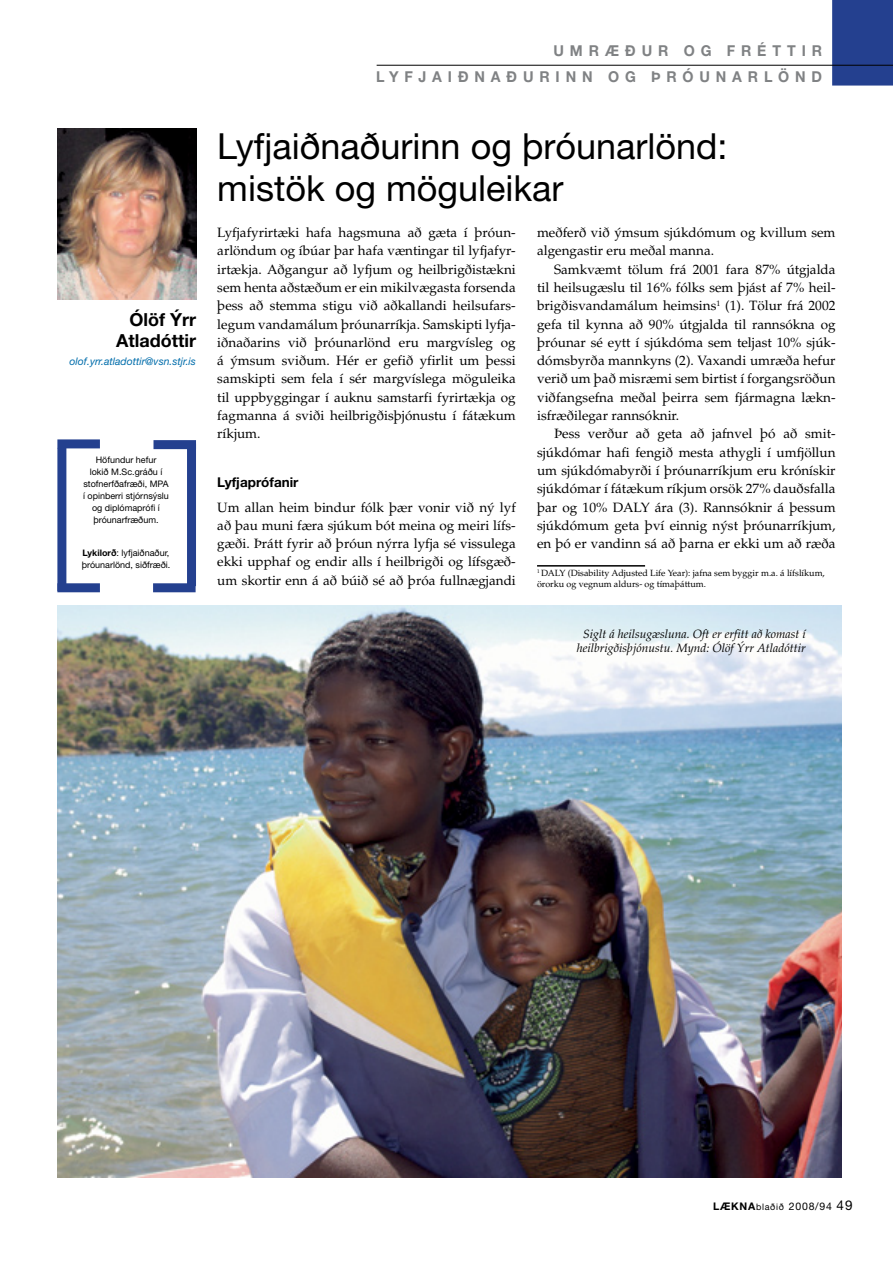
<style>
.page{position:relative;width:893px;height:1263px;background:#fff}
.page>*{position:absolute;margin:0;border:0;box-sizing:border-box;transform-origin:0 0}
.t1{font:36px/42px "Helvetica Neue";color:#000}
.t2{font:700 18px/21px "Helvetica Neue";color:#000;text-align:right}
.t3{font:700 15px/25.5px "Helvetica Neue";letter-spacing:.415em;color:#808284;text-align:right;scale:.95 1}
.t4{font:13.5px/18.3px "Palatino";color:#000;text-align:justify}
.t5{font:700 13.5px "Helvetica Neue";color:#000}
.t6{font:italic 12px/13.5px "Palatino";color:#000;text-align:center}
.t7{font:italic 10.5px "Helvetica Neue";color:#006dab}
.t8{font:10.5px "Helvetica Neue";letter-spacing:.075em;color:#000}
.t9{font:9px/12px "Helvetica Neue";color:#000;text-align:center}
.t10{font:9px/10.5px "Palatino";color:#000}
.s1{font-weight:700}
.s2{font-size:9px}
.s3{font-size:13.5px}
</style>
<div class="page">
<div style="left:832px;top:0;width:61px;height:86px;background:#24408f"></div>
<hr style="left:377px;top:65px;width:516px;height:1px;background:#000">
<hr style="left:537px;top:565px;width:108px;height:2px;background:#000">
<div style="left:57px;top:439px;width:43px;height:9px;background:#24408f"></div>
<div style="left:153px;top:440px;width:43px;height:9px;background:#24408f"></div>
<div style="left:187px;top:444px;width:9px;height:142px;background:#24408f"></div>
<div style="left:57px;top:448px;width:9px;height:143px;background:#24408f"></div>
<div style="left:57px;top:583px;width:43px;height:9px;background:#24408f"></div>
<div style="left:153px;top:583px;width:43px;height:9px;background:#24408f"></div>
<img style="left:57px;top:605px;width:784px;height:573px">
<img style="left:57px;top:129px;width:139px;height:171px">
<h2 class="t2" style="left:116px;top:309px;width:81px">Ólöf Ýrr<br>Atladóttir</h2>
<p class="t7" style="left:70px;top:355px;width:128px">olof.yrr.atladottir@vsn.stjr.is</p>
<p class="t9" style="left:83px;top:453px;width:87px">Höfundur hefur<br>lokið M.Sc.gráðu í stofnerfðafræði, MPA í opinberri stjórnsýslu og diplómaprófi í þróunarfræðum.</p>
<p class="t9" style="left:82px;top:546px;width:90px;text-align:left"><span class="s1">Lykilorð</span>: lyfjaiðnaður, þróunarlönd, siðfræði.</p>
<p class="t3" style="left:376px;top:38px;width:471px">UMRÆÐUR OG FRÉTTIR<br>LYFJAIÐNAÐURINN OG ÞRÓUNARLÖND</p>
<h1 class="t1" style="left:217px;top:124px;width:512px">Lyfjaiðnaðurinn og þróunarlönd: mistök og möguleikar</h1>
<p class="t4" style="left:217px;top:224px;width:300px">Lyfjafyrirtæki hafa hagsmuna að gæta í þróun&shy;arlöndum og íbúar þar hafa væntingar til lyfjafyr&shy;irtækja. Aðgangur að lyfjum og heilbrigðistækni sem henta aðstæðum er ein mikilvægasta forsenda þess að stemma stigu við aðkallandi heilsufars&shy;legum vandamálum þróunarríkja. Samskipti lyfja&shy;iðnaðarins við þróunarlönd eru margvísleg og á ýmsum sviðum. Hér er gefið yfirlit um þessi samskipti sem fela í sér margvíslega möguleika til uppbyggingar í auknu samstarfi fyrirtækja og fagmanna á sviði heilbrigðisþjónustu í fátækum ríkjum.</p>
<p class="t5" style="left:217px;top:474px;width:83px">Lyfjaprófanir</p>
<p class="t4" style="left:217px;top:498px;width:300px">Um allan heim bindur fólk þær vonir við ný lyf að þau muni færa sjúkum bót meina og meiri lífs&shy;gæði. Þrátt fyrir að þróun nýrra lyfja sé vissulega ekki upphaf og endir alls í heilbrigði og lífsgæð&shy;um skortir enn á að búið sé að þróa fullnægjandi</p>
<p class="t4" style="left:537px;top:224px;width:300px">meðferð við ýmsum sjúkdómum og kvillum sem algengastir eru meðal manna.</p>
<p class="t4" style="left:537px;top:260px;width:300px;text-indent:17px">Samkvæmt tölum frá 2001 fara 87% útgjalda til heilsugæslu til 16% fólks sem þjást af 7% heil&shy;brigðisvandamálum heimsins (1). Tölur frá 2002 gefa til kynna að 90% útgjalda til rannsókna og þróunar sé eytt í sjúkdóma sem teljast 10% sjúk&shy;dómsbyrða mannkyns (2). Vaxandi umræða hefur verið um það misræmi sem birtist í forgangsröðun viðfangsefna meðal þeirra sem fjármagna lækn&shy;isfræðilegar rannsóknir.</p>
<p class="t4" style="left:537px;top:425px;width:300px;text-indent:17px">Þess verður að geta að jafnvel þó að smit&shy;sjúkdómar hafi fengið mesta athygli í umfjöllun um sjúkdómabyrði í þróunarríkjum eru krónískir sjúkdómar í fátækum ríkjum orsök 27% dauðsfalla þar og 10% DALY ára (3). Rannsóknir á þessum sjúkdómum geta því einnig nýst þróunarríkjum, en þó er vandinn sá að þarna er ekki um að ræða</p>
<p class="t10" style="left:537px;top:568px;width:289px;text-indent:4px">DALY (Disability Adjusted Life Year): jafna sem byggir m.a. á lífslíkum, örorku og vegnum aldurs- og tímaþáttum.</p>
<p class="t6" style="left:577px;top:627px;width:230px">Siglt á heilsugæsluna. Oft er erfitt að komast í heilbrigðisþjónustu. Mynd: Ólöf Ýrr Atladóttir</p>
<p class="t8" style="left:713px;top:1200px;width:141px"><span class="s1">LÆKNA</span><span class="s2">blaðið</span> 2008/94 <span class="s3">49</span></p>
</div>
